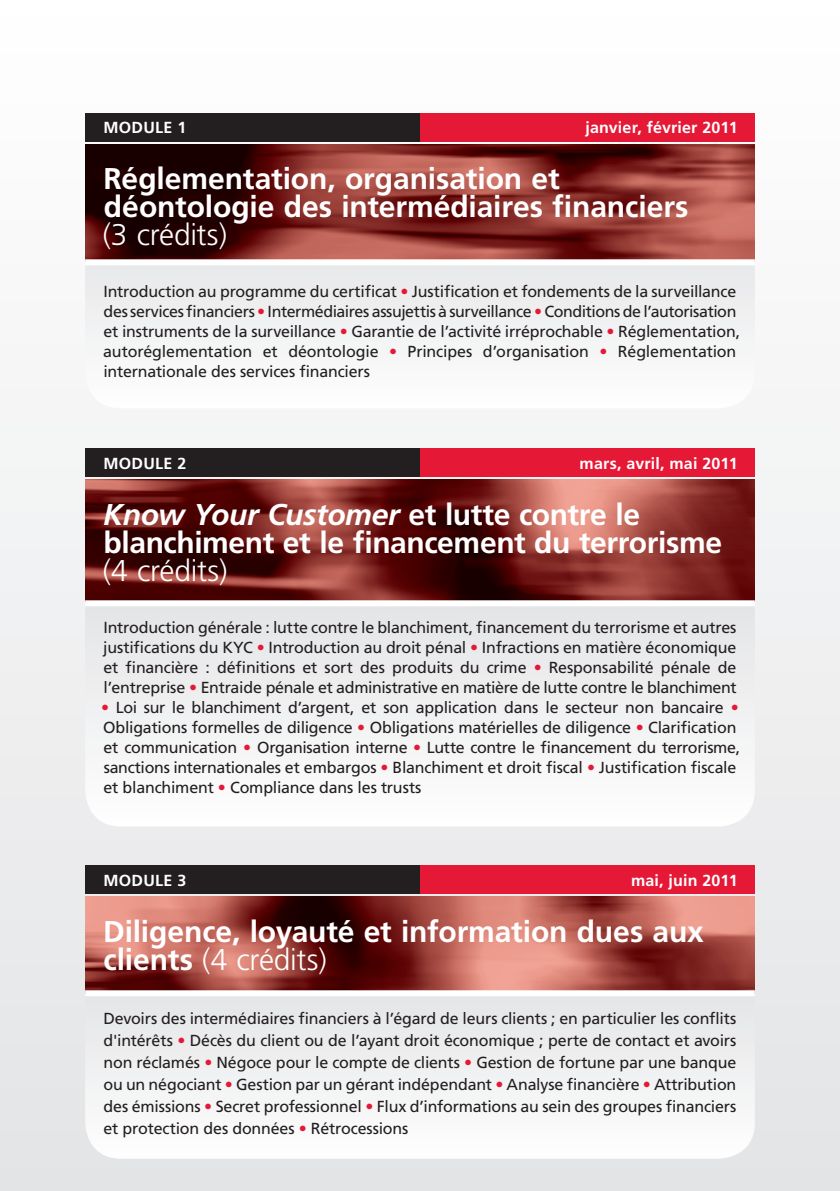
<style>
.page{position:relative;width:840px;height:1191px;background:#fff}
.page>*{position:absolute;margin:0;border:0;box-sizing:border-box;transform-origin:0 0}
.t1{font:700 30px/28px "Frutiger";letter-spacing:-.005em;color:#fff}
.t2{font:300 30px "Frutiger";letter-spacing:-.015em;color:#fff}
.t3{font:16px/20px "Frutiger";letter-spacing:-.015em;color:#231f20}
.t4{font:700 16px "Frutiger";letter-spacing:.015em;color:#fff}
.s1{color:#e51836}
.s2{font-style:italic}
.s3{font-weight:300}
</style>
<div class="page">
<div style="left:0;top:2px;width:839px;height:1189px;background:linear-gradient(to bottom,#fefdfd,#e3e3e5)"></div>
<svg style="left:85px;top:265px;width:669px;height:143px"></svg>
<img style="left:86px;top:144px;width:668px;height:115px">
<div style="left:85px;top:113px;width:669px;height:29px;background:#231f20"></div>
<div style="left:420px;top:113px;width:334px;height:29px;background:#e51836"></div>
<div style="left:85px;top:259px;width:669px;height:6px;background:#fff"></div>
<svg style="left:85px;top:606px;width:669px;height:220px"></svg>
<img style="left:85px;top:479px;width:669px;height:121px">
<div style="left:85px;top:448px;width:669px;height:28px;background:#231f20"></div>
<div style="left:420px;top:448px;width:334px;height:28px;background:#e51836"></div>
<div style="left:85px;top:600px;width:669px;height:6px;background:#fff"></div>
<svg style="left:85px;top:996px;width:669px;height:162px"></svg>
<img style="left:85px;top:897px;width:669px;height:93px">
<div style="left:85px;top:865px;width:669px;height:28px;background:#231f20"></div>
<div style="left:420px;top:865px;width:334px;height:28px;background:#e51836"></div>
<div style="left:85px;top:990px;width:669px;height:6px;background:#fff"></div>
<p class="t4" style="left:103px;top:118px;width:84px">MODULE 1</p>
<p class="t4" style="left:585px;top:118px;width:153px">janvier, février 2011</p>
<h1 class="t1" style="left:103px;top:164px;width:586px">Réglementation, organisation et déontologie des intermédiaires financiers</h1>
<h1 class="t2" style="left:103px;top:217px;width:126px">(3 crédits)</h1>
<p class="t3" style="left:103px;top:281px;width:638px">Introduction au programme du certificat <span class="s1">•</span> Justification et fondements de la surveillance des services financiers <span class="s1">•</span> Intermédiaires assujettis à surveillance <span class="s1">•</span> Conditions de l’autorisation et instruments de la surveillance <span class="s1">•</span> Garantie de l’activité irréprochable <span class="s1">•</span> Réglementation, autoréglementation et déontologie <span class="s1">•</span> Principes d’organisation <span class="s1">•</span> Réglementation internationale des services financiers</p>
<p class="t4" style="left:103px;top:454px;width:84px">MODULE 2</p>
<p class="t4" style="left:579px;top:454px;width:159px">mars, avril, mai 2011</p>
<h1 class="t1" style="left:103px;top:500px;width:620px"><span class="s2">Know Your Customer</span> et lutte contre le blanchiment et le financement du terrorisme</h1>
<h1 class="t2" style="left:103px;top:553px;width:126px">(4 crédits)</h1>
<p class="t3" style="left:103px;top:617px;width:634px;text-align:justify">Introduction générale : lutte contre le blanchiment, financement du terrorisme et autres justifications du KYC <span class="s1">•</span> Introduction au droit pénal <span class="s1">•</span> Infractions en matière économique et financière : définitions et sort des produits du crime <span class="s1">•</span> Responsabilité pénale de l’entreprise <span class="s1">•</span> Entraide pénale et administrative en matière de lutte contre le blanchiment</p>
<p class="t3" style="left:101px;top:697px;width:640px"><span class="s1">•</span> Loi sur le blanchiment d’argent, et son application dans le secteur non bancaire <span class="s1">• </span>Obligations formelles de diligence <span class="s1">•</span> Obligations matérielles de diligence <span class="s1">•</span> Clarification et communication <span class="s1">•</span> Organisation interne <span class="s1">•</span> Lutte contre le financement du terrorisme, sanctions internationales et embargos <span class="s1">•</span> Blanchiment et droit fiscal <span class="s1">•</span> Justification fiscale et blanchiment <span class="s1">•</span> Compliance dans les trusts</p>
<p class="t4" style="left:103px;top:871px;width:84px">MODULE 3</p>
<p class="t4" style="left:630px;top:871px;width:108px">mai, juin 2011</p>
<h1 class="t1" style="left:103px;top:917px;width:602px">Diligence, loyauté et information dues aux clients <span class="s3">(4 crédits)</span></h1>
<p class="t3" style="left:103px;top:1007px;width:634px;line-height:22px;text-align:justify">Devoirs des intermédiaires financiers à l’égard de leurs clients ; en particulier les conflits d'intérêts <span class="s1">•</span> Décès du client ou de l’ayant droit économique ; perte de contact et avoirs non réclamés <span class="s1">•</span> Négoce pour le compte de clients <span class="s1">•</span> Gestion de fortune par une banque ou un négociant <span class="s1">•</span> Gestion par un gérant indépendant <span class="s1">•</span> Analyse financière <span class="s1">•</span> Attribution des émissions <span class="s1">•</span> Secret professionnel <span class="s1">•</span> Flux d’informations au sein des groupes financiers et protection des données <span class="s1">•</span> Rétrocessions</p>
</div>
